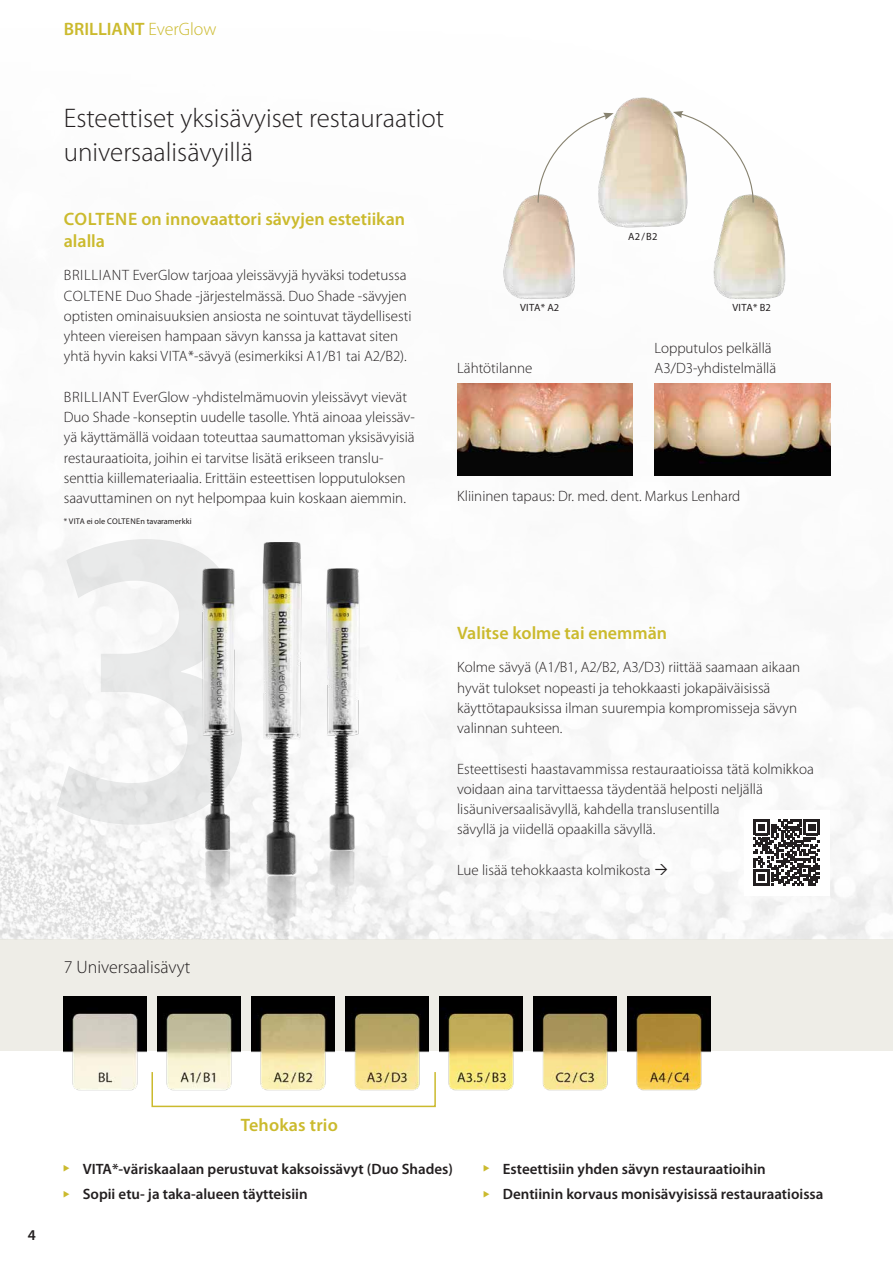
<style>
.page{position:relative;width:893px;height:1263px;background:#fff}
.page>*{position:absolute;margin:0;border:0;box-sizing:border-box;transform-origin:0 0}
.t1{font:300 27px/34.5px "Myriad Pro";color:#231f20}
.t2{font:600 18px/22.5px "Myriad Pro";color:#cbba2d}
.t3{font:300 18px "Myriad Pro";color:#231f20}
.t4{font:300 15px/20.2px "Myriad Pro";color:#231f20}
.t5{font:600 15px/25.2px "Myriad Pro";color:#231f20}
.t6{font:10.5px "Myriad Pro";color:#231f20}
.t7{font:8.25px "Myriad Pro";color:#231f20}
.s1{font-weight:300}
</style>
<div class="page">
<img style="left:0;top:383px;width:893px;height:556px">
<div style="left:0;top:939px;width:893px;height:112px;background:#eeede7"></div>
<img style="left:64px;top:996px;width:83px;height:95px">
<img style="left:503px;top:97px;width:283px;height:202px">
<svg style="left:673px;top:111px;width:81px;height:93px"></svg>
<svg style="left:537px;top:113px;width:77px;height:91px"></svg>
<img style="left:158px;top:996px;width:83px;height:95px">
<img style="left:252px;top:996px;width:83px;height:95px">
<img style="left:346px;top:996px;width:83px;height:95px">
<img style="left:440px;top:996px;width:83px;height:95px">
<img style="left:534px;top:996px;width:83px;height:95px">
<img style="left:628px;top:996px;width:83px;height:95px">
<div style="left:151px;top:1071px;width:285px;height:36px;border:2px solid #cbba2d"></div>
<img style="left:457px;top:384px;width:175px;height:91px">
<img style="left:655px;top:384px;width:175px;height:91px">
<div style="left:744px;top:810px;width:85px;height:85px;background:#fff"></div>
<svg style="left:753px;top:819px;width:67px;height:67px"></svg>
<img style="left:201px;top:542px;width:159px;height:397px">
<svg style="left:655px;top:864px;width:12px;height:11px"></svg>
<p class="t2" style="left:64px;top:17px;width:154px">BRILLIANT <span class="s1">EverGlow</span></p>
<h1 class="t1" style="left:64px;top:100px;width:382px">Esteettiset yksisävyiset restauraatiot universaalisävyillä</h1>
<p class="t2" style="left:64px;top:207px;width:343px">COLTENE on innovaattori sävyjen estetiikan alalla</p>
<p class="t4" style="left:64px;top:265px;width:349px">BRILLIANT EverGlow tarjoaa yleissävyjä hyväksi todetussa COLTENE Duo Shade -järjestelmässä. Duo Shade -sävyjen optisten ominaisuuksien ansiosta ne sointuvat täydellisesti yhteen viereisen hampaan sävyn kanssa ja kattavat siten yhtä hyvin kaksi VITA*-sävyä (esimerkiksi A1/B1 tai A2/B2).</p>
<p class="t4" style="left:64px;top:387px;width:352px">BRILLIANT EverGlow -yhdistelmämuovin yleissävyt vievät Duo Shade -konseptin uudelle tasolle. Yhtä ainoaa yleissäv&shy;yä käyttämällä voidaan toteuttaa saumattoman yksisävyisiä restauraatioita, joihin ei tarvitse lisätä erikseen translu&shy;senttia kiillemateriaalia. Erittäin esteettisen lopputuloksen saavuttaminen on nyt helpompaa kuin koskaan aiemmin.</p>
<p class="t7" style="left:64px;top:516px;width:129px">* VITA ei ole COLTENEn tavaramerkki</p>
<p class="t6" style="left:520px;top:300px;width:41px">VITA* A2</p>
<p class="t4" style="left:457px;top:357px;width:77px">Lähtötilanne</p>
<p class="t6" style="left:628px;top:230px;width:31px">A2/B2</p>
<p class="t6" style="left:732px;top:301px;width:40px">VITA* B2</p>
<p class="t4" style="left:655px;top:337px;width:123px">Lopputulos pelkällä<br>A3/D3-yhdistelmällä</p>
<p class="t4" style="left:457px;top:486px;width:285px">Kliininen tapaus: Dr. med. dent. Markus Lenhard</p>
<p class="t3" style="left:64px;top:956px;width:128px">7 Universaalisävyt</p>
<p class="t2" style="left:457px;top:621px;width:212px">Valitse kolme tai enemmän</p>
<p class="t4" style="left:457px;top:657px;width:345px">Kolme sävyä (A1/B1, A2/B2, A3/D3) riittää saamaan aikaan hyvät tulokset nopeasti ja tehokkaasti jokapäiväisissä käyttötapauksissa ilman suurempia kompromisseja sävyn valinnan suhteen.</p>
<p class="t4" style="left:457px;top:758px;width:358px">Esteettisesti haastavammissa restauraatioissa tätä kolmikkoa voidaan aina tarvittaessa täydentää helposti neljällä lisäuniversaalisävyllä, kahdella translusentilla<br>sävyllä ja viidellä opaakilla sävyllä.</p>
<p class="t4" style="left:457px;top:859px;width:195px">Lue lisää tehokkaasta kolmikosta</p>
<p class="t5" style="left:28px;top:1221px;width:10px">4</p>
<p class="t2" style="left:241px;top:1114px;width:99px">Tehokas trio</p>
<p class="t5" style="left:83px;top:1156px;width:372px">VITA*-väriskaalaan perustuvat kaksoissävyt (Duo Shades)<br>Sopii etu- ja taka-alueen täytteisiin</p>
<p class="t5" style="left:503px;top:1156px;width:322px">Esteettisiin yhden sävyn restauraatioihin<br>Dentiinin korvaus monisävyisissä restauraatioissa</p>
</div>
